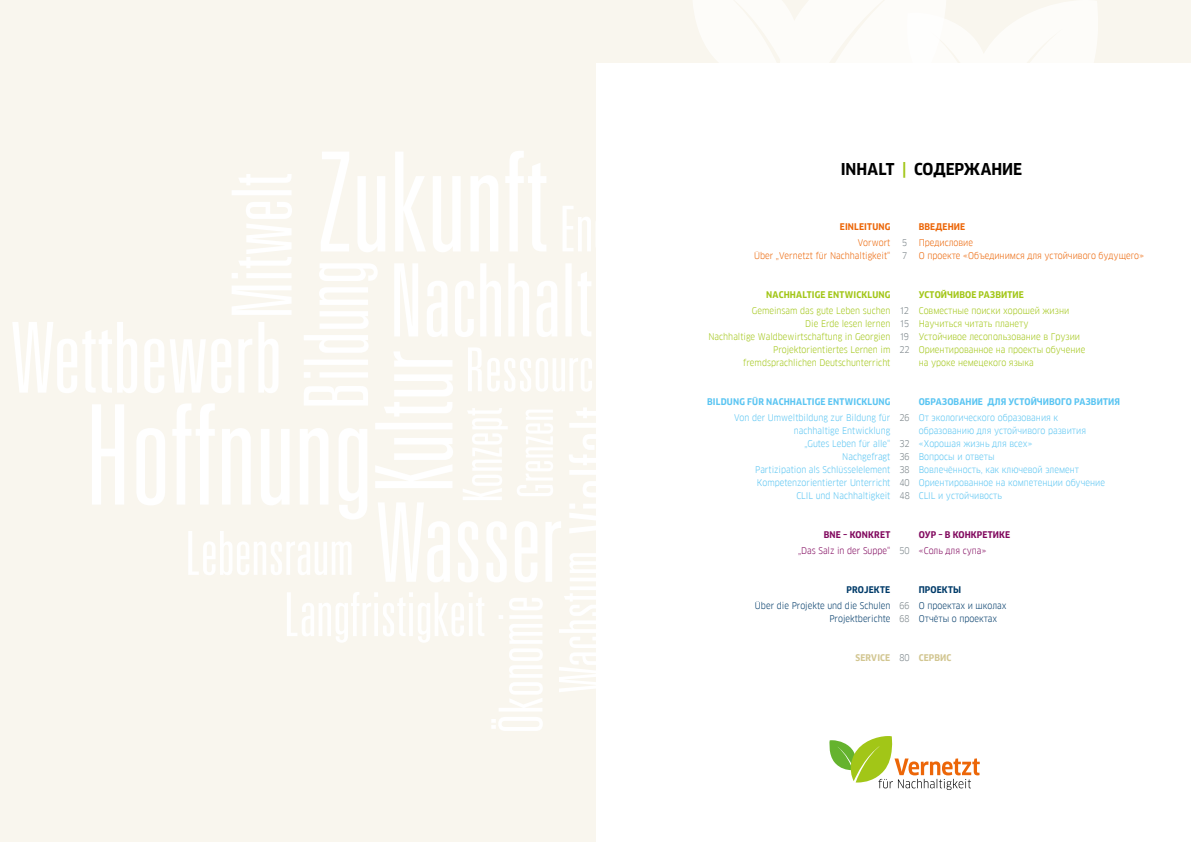
<style>
.page{position:relative;width:1191px;height:842px;background:#fff}
.page>*{position:absolute;margin:0;border:0;box-sizing:border-box;transform-origin:0 0}
.t1{font:700 16px "Goethe FF Clan";color:#000}
.t2{font:9px/13px "Goethe FF Clan";color:#5bc5f2;text-align:right}
.t3{font:9px/13px "Goethe FF Clan";color:#a2c617;text-align:right}
.t4{font:9px/13px "Goethe FF Clan";color:#ec6608;text-align:right}
.t5{font:9px/13px "Goethe FF Clan";color:#003b69;text-align:right}
.t6{font:700 9px "Goethe FF Clan";letter-spacing:.015em;color:#5bc5f2}
.t7{font:700 9px "Goethe FF Clan";letter-spacing:.015em;color:#a2c617}
.t8{font:9px "Goethe FF Clan";color:#820a5f}
.t9{font:9px/13px "Goethe FF Clan";color:#778186}
.t10{font:700 9px "Goethe FF Clan";letter-spacing:.015em;color:#820a5f}
.t11{font:700 9px "Goethe FF Clan";letter-spacing:.015em;color:#ec6608}
.t12{font:700 9px "Goethe FF Clan";letter-spacing:.015em;color:#003b69}
.t13{font:700 9px "Goethe FF Clan";letter-spacing:.01em;color:#d2c691}
.s1{color:#a2c617}
</style>
<div class="page">
<div style="left:596px;top:0;width:595px;height:62px;background:#f9f6ee"></div>
<svg style="left:690px;top:0;width:409px;height:63px"></svg>
<div style="left:0;top:0;width:595px;height:842px;background:#f9f6ee"></div>
<svg style="left:12px;top:151px;width:583px;height:580px"></svg>
<svg style="left:829px;top:736px;width:150px;height:54px"></svg>
<h1 class="t1" style="left:840px;top:160px;width:68px">INHALT <span class="s1">|</span></h1>
<h1 class="t1" style="left:914px;top:160px;width:109px">СОДЕРЖАНИЕ</h1>
<p class="t11" style="left:840px;top:221px;width:52px">EINLEITUNG</p>
<p class="t4" style="left:754px;top:236px;width:138px">Vorwort<br>Über „Vernetzt für Nachhaltigkeit“</p>
<p class="t7" style="left:766px;top:289px;width:126px">NACHHALTIGE ENTWICKLUNG</p>
<p class="t3" style="left:708px;top:304px;width:183px">Gemeinsam das gute Leben suchen<br>Die Erde lesen lernen<br>Nachhaltige Waldbewirtschaftung in Georgien Projektorientiertes Lernen im fremdsprachlichen Deutschunterricht</p>
<p class="t6" style="left:707px;top:396px;width:185px">BILDUNG FÜR NACHHALTIGE ENTWICKLUNG</p>
<p class="t2" style="left:734px;top:411px;width:158px">Von der Umweltbildung zur Bildung für nachhaltige Entwicklung<br>„Gutes Leben für alle“<br>Nachgefragt<br>Partizipation als Schlüsselelement<br>Kompetenzorientierter Unterricht<br>CLIL und Nachhaltigkeit</p>
<p class="t10" style="left:823px;top:529px;width:68px">BNE – KONKRET</p>
<p class="t8" style="left:798px;top:545px;width:94px">„Das Salz in der Suppe“</p>
<p class="t12" style="left:846px;top:584px;width:45px">PROJEKTE</p>
<p class="t5" style="left:755px;top:599px;width:137px">Über die Projekte und die Schulen<br>Projektberichte</p>
<p class="t13" style="left:855px;top:652px;width:36px">SERVICE</p>
<p class="t9" style="left:902px;top:236px;width:7px">5<br>7</p>
<p class="t9" style="left:899px;top:304px;width:12px;text-align:justify">12<br>15<br>19<br>22</p>
<p class="t9" style="left:899px;top:411px;width:12px">26</p>
<p class="t9" style="left:899px;top:437px;width:12px;text-align:justify">32<br>36<br>38<br>40<br>48</p>
<p class="t9" style="left:899px;top:544px;width:12px">50</p>
<p class="t9" style="left:899px;top:599px;width:12px">66<br>68</p>
<p class="t9" style="left:899px;top:651px;width:12px">80</p>
<p class="t11" style="left:918px;top:221px;width:48px">ВВЕДЕНИЕ</p>
<p class="t4" style="left:918px;top:236px;width:227px;text-align:left">Предисловие<br>О проекте «Объединимся для устойчивого будущего»</p>
<p class="t7" style="left:918px;top:289px;width:107px">УСТОЙЧИВОЕ РАЗВИТИЕ</p>
<p class="t3" style="left:918px;top:304px;width:168px;text-align:left">Совместные поиски хорошей жизни<br>Научиться читать планету<br>Устойчивое лесопользование в Грузии<br>Ориентированное на проекты обучение на уроке немецекого языка</p>
<p class="t6" style="left:918px;top:396px;width:203px">ОБРАЗОВАНИЕ ДЛЯ УСТОЙЧИВОГО РАЗВИТИЯ</p>
<p class="t2" style="left:918px;top:411px;width:188px;text-align:left">От экологического образования к образованию для устойчивого развития «Хорошая жизнь для всех»<br>Вопросы и ответы<br>Вовлечённость, как ключевой элемент<br>Ориентированное на компетенции обучение<br>CLIL и устойчивость</p>
<p class="t10" style="left:918px;top:529px;width:93px">ОУР – В КОНКРЕТИКЕ</p>
<p class="t8" style="left:918px;top:545px;width:69px">«Соль для супа»</p>
<p class="t12" style="left:918px;top:584px;width:44px">ПРОЕКТЫ</p>
<p class="t5" style="left:918px;top:599px;width:89px;text-align:left">О проектах и школах<br>Отчёты о проектах</p>
<p class="t13" style="left:918px;top:652px;width:34px">СЕРВИС</p>
</div>
